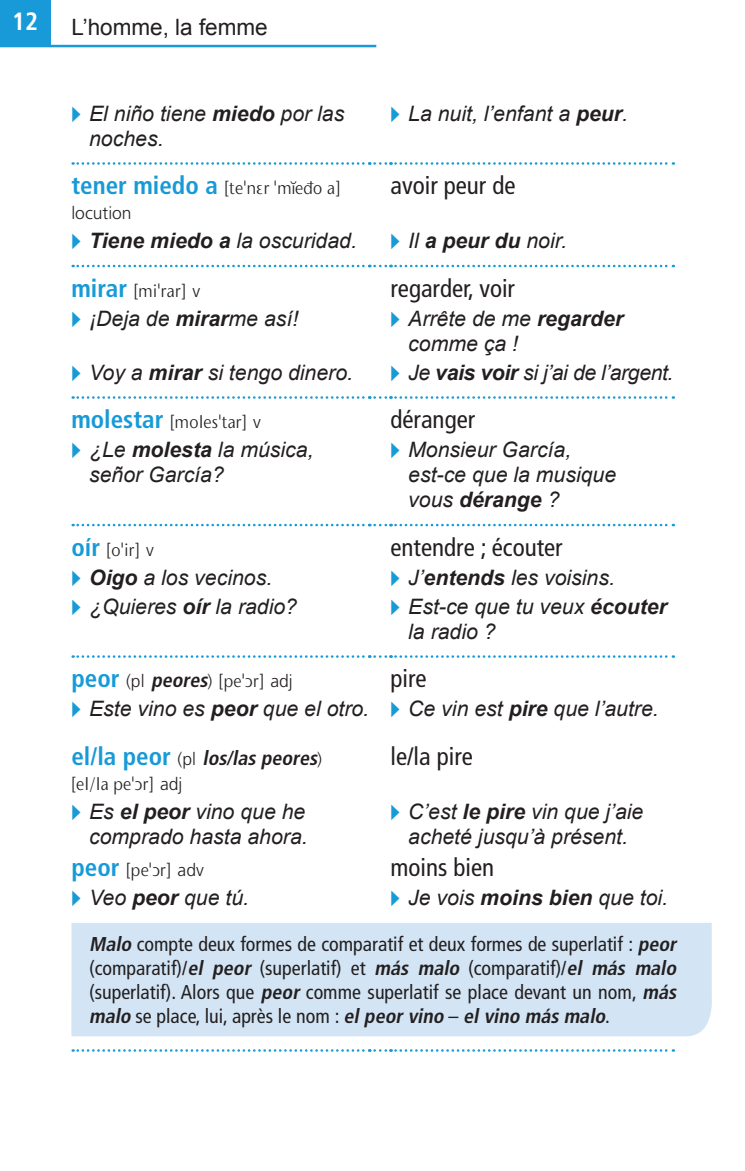
<style>
.page{position:relative;width:745px;height:1171px;background:#fff}
.page>*{position:absolute;margin:0;border:0;box-sizing:border-box;transform-origin:0 0}
.t1{font:condensed 25px "Frutiger LT Std";color:#231f20}
.t2{font:700 condensed 25px "Frutiger LT Std";color:#fff}
.t3{font:22.5px "Arial";color:#231f20}
.t4{font:italic 21.25px/25px "Arial";color:#231f20}
.t5{font:italic 21.25px "Arial";letter-spacing:-.02em;color:#231f20}
.t6{font:condensed 20px/24px "Frutiger LT Std";color:#231f20;text-align:justify}
.t7{font:italic 700 condensed 20px "Frutiger LT Std";color:#231f20}
.t8{font:17.5px "LSF Neu Phonetic IPA";color:#231f20}
.t9{font:300 17.5px "Frutiger LT Std";color:#231f20}
.s1{font-weight:700}
.s2{font-family:"Frutiger LT Std";font-weight:700;font-stretch:condensed;font-size:25px;color:#179ad7}
.s3{font-family:"Frutiger LT Std";font-weight:300}
.s4{font-weight:700;font-stretch:condensed;font-size:25px;color:#179ad7}
.s5{font-weight:700;font-style:italic;font-stretch:condensed;font-size:20px}
.s6{font-family:"LSF Neu Phonetic IPA";font-weight:400}
.s7{font-style:normal;font-size:25px;color:#179ad7}
.s8{font-weight:300;font-style:normal;font-stretch:normal;font-size:17.5px}
.s9{font-weight:700;font-style:italic}
</style>
<div class="page">
<hr style="left:0;top:45px;width:376px;height:2px;background:#179ad7">
<div style="left:0;top:0;width:50px;height:46px;background:#179ad7"></div>
<svg style="left:73px;top:396px;width:600px;height:2px"></svg>
<svg style="left:73px;top:523px;width:600px;height:3px"></svg>
<svg style="left:73px;top:655px;width:600px;height:2px"></svg>
<svg style="left:73px;top:1049px;width:600px;height:2px"></svg>
<svg style="left:73px;top:162px;width:600px;height:3px"></svg>
<svg style="left:73px;top:265px;width:600px;height:2px"></svg>
<div style="left:71px;top:923px;width:641px;height:112px;background:#d3e5f5"></div>
<p class="t2" style="left:12px;top:12px;width:28px">12</p>
<p class="t3" style="left:71px;top:15px;width:198px">L’homme, la femme</p>
<p class="t4" style="left:89px;top:101px;width:257px">El niño tiene <span class="s1">miedo</span> por las noches.</p>
<p class="t4" style="left:408px;top:101px;width:221px">La nuit, l’enfant a <span class="s1">peur</span>.</p>
<p class="t8" style="left:71px;top:178px;width:270px"><span class="s2">tener miedo a</span> <span class="s3">[</span>te'nEr 'm‘e3o a<span class="s3">]</span></p>
<p class="t9" style="left:71px;top:206px;width:62px">locution</p>
<p class="t1" style="left:390px;top:175px;width:126px">avoir peur de</p>
<p class="t4" style="left:89px;top:228px;width:269px"><span class="s1">Tiene miedo a</span> la oscuridad.</p>
<p class="t4" style="left:408px;top:228px;width:160px">Il <span class="s1">a peur du</span> noir.</p>
<p class="t8" style="left:71px;top:280px;width:130px"><span class="s2">mirar</span> <span class="s3">[</span>mi'rar<span class="s3">] v</span></p>
<p class="t1" style="left:390px;top:278px;width:126px">regarder, voir</p>
<p class="t4" style="left:89px;top:306px;width:211px">¡Deja de <span class="s1">mirar</span>me así!</p>
<p class="t4" style="left:408px;top:306px;width:216px">Arrête de me <span class="s1">regarder </span>comme ça !</p>
<p class="t4" style="left:89px;top:360px;width:265px">Voy a <span class="s1">mirar</span> si tengo dinero.</p>
<p class="t5" style="left:408px;top:360px;width:267px">Je <span class="s1">vais voir</span> si j’ai de l’argent.</p>
<p class="t8" style="left:71px;top:412px;width:191px"><span class="s2">molestar</span> <span class="s3">[</span>moles'tar<span class="s3">] v</span></p>
<p class="t1" style="left:390px;top:409px;width:86px">déranger</p>
<p class="t4" style="left:89px;top:437px;width:226px">¿Le <span class="s1">molesta</span> la música, señor García?</p>
<p class="t4" style="left:408px;top:437px;width:209px">Monsieur García, est-ce que la musique vous <span class="s1">dérange</span> ?</p>
<p class="t8" style="left:71px;top:539px;width:84px"><span class="s2">oír</span> <span class="s3">[</span>o'ir<span class="s3">] v</span></p>
<p class="t1" style="left:390px;top:537px;width:174px">entendre ; écouter</p>
<p class="t4" style="left:89px;top:564px;width:185px"><span class="s1">Oigo</span> a los vecinos.</p>
<p class="t4" style="left:408px;top:564px;width:208px">J’<span class="s1">entends</span> les voisins.</p>
<p class="t4" style="left:89px;top:593px;width:209px">¿Quieres <span class="s1">oír</span> la radio?</p>
<p class="t4" style="left:408px;top:593px;width:260px">Est-ce que tu veux <span class="s1">écouter </span>la radio ?</p>
<p class="t9" style="left:71px;top:674px;width:223px"><span class="s4">peor</span> (pl <span class="s5">peores</span>) [<span class="s6">pe'Or</span>] adj</p>
<p class="t1" style="left:390px;top:668px;width:38px">pire</p>
<p class="t4" style="left:89px;top:696px;width:281px">Este vino es <span class="s1">peor</span> que el otro.</p>
<p class="t4" style="left:408px;top:696px;width:252px">Ce vin est <span class="s1">pire</span> que l’autre.</p>
<p class="t7" style="left:71px;top:749px;width:252px"><span class="s7">e l / l a p e o r</span> <span class="s8">( p l</span> los/las peores<span class="s8">)</span></p>
<p class="t8" style="left:71px;top:773px;width:112px"><span class="s3">[</span>el/la pe'Or<span class="s3">] adj</span></p>
<p class="t1" style="left:390px;top:746px;width:84px">le/la pire</p>
<p class="t4" style="left:89px;top:798px;width:220px">Es <span class="s1">el peor</span> vino que he comprado hasta ahora.</p>
<p class="t4" style="left:408px;top:798px;width:237px">C’est <span class="s1">le pire</span> vin que j’aie acheté jusqu’à présent.</p>
<p class="t9" style="left:71px;top:862px;width:134px"><span class="s4">peor</span> [<span class="s6">pe'Or</span>] adv</p>
<p class="t1" style="left:390px;top:857px;width:105px">moins bien</p>
<p class="t4" style="left:89px;top:884px;width:161px">Veo <span class="s1">peor</span> que tú.</p>
<p class="t4" style="left:408px;top:884px;width:261px">Je vois <span class="s1">moins bien</span> que toi.</p>
<p class="t6" style="left:89px;top:933px;width:592px"><span class="s9">Malo</span> compte deux formes de comparatif et deux formes de superlatif : <span class="s9">peor </span>(comparatif)/<span class="s9">el peor</span> (superlatif) et <span class="s9">más malo</span> (comparatif)/<span class="s9">el más malo </span>(superlatif). Alors que <span class="s9">peor</span> comme superlatif se place devant un nom, <span class="s9">más malo</span> s e p l a c e, l u i , a p rè s l e n o m : <span class="s9">el peor vino</span> – <span class="s9">el vino más malo</span>.</p>
</div>
